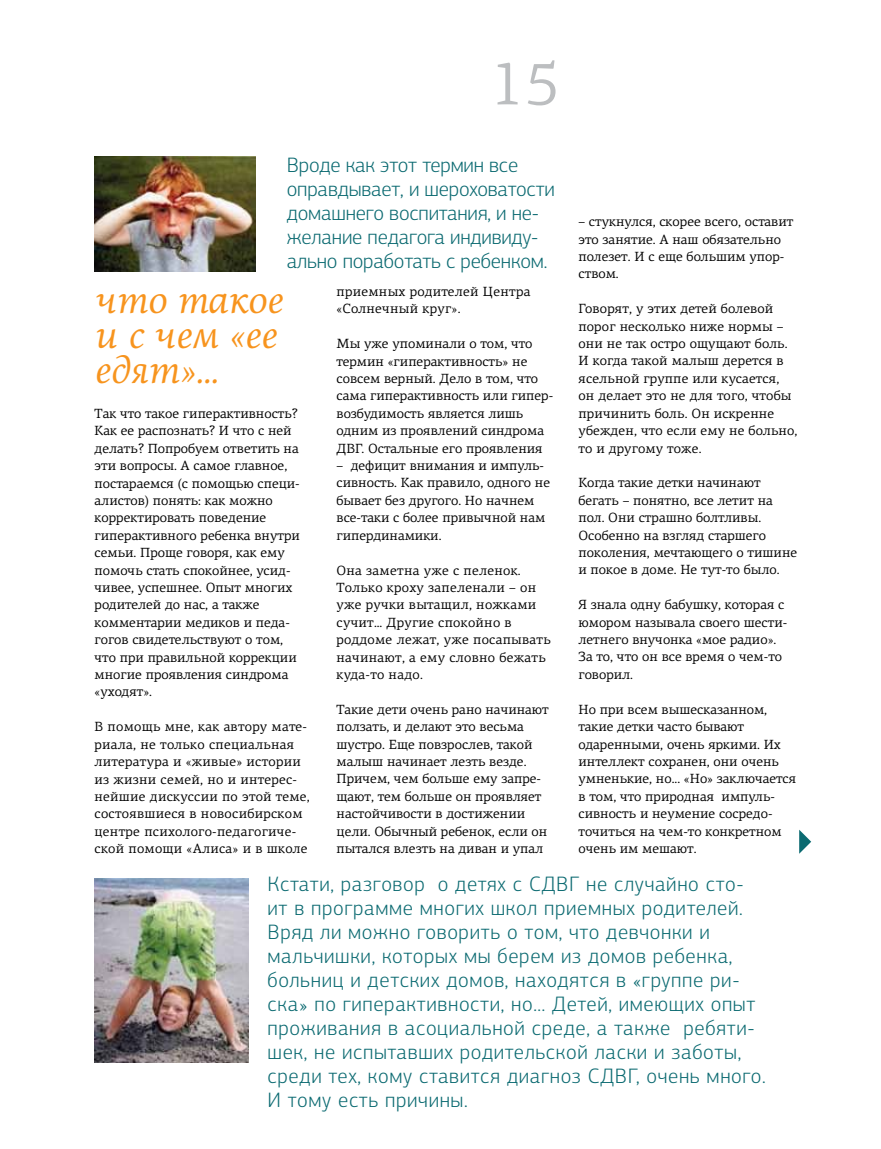
<style>
.page{position:relative;width:881px;height:1149px;background:#fff}
.page>*{position:absolute;margin:0;border:0;box-sizing:border-box;transform-origin:0 0}
.t1{font:60px "PF Centro Serif Pro";color:#bcbec0}
.t2{font:italic 39px/34.8px "PF Centro Serif Pro";color:#f7941e}
.t3{font:300 21px/24px "PF Centro Sans Pro";letter-spacing:.03em;color:#0b6a71}
.t4{font:300 21px/24px "PF Centro Sans Pro";letter-spacing:-.01em;color:#0b6a71}
.t5{font:13.35px/17.4px "PF Centro Serif Pro";color:#000}
.t6{font:13.35px/17.4px "PF Centro Serif Pro";letter-spacing:.02em;color:#000}
</style>
<div class="page">
<img style="left:94px;top:878px;width:155px;height:183px">
<img style="left:94px;top:157px;width:161px;height:114px">
<svg style="left:799px;top:829px;width:11px;height:24px"></svg>
<h1 class="t1" style="left:490px;top:48px;width:69px">15</h1>
<h3 class="t4" style="left:287px;top:152px;width:269px">Вроде как этот термин все оправдывает, и шероховатости домашнего воспитания, и не&shy;желание педагога индивиду&shy;ально поработать с ребенком.</h3>
<p class="t5" style="left:578px;top:213px;width:216px">– стукнулся, скорее всего, оставит это занятие. А наш обязательно полезет. И с еще большим упор&shy;ством.</p>
<p class="t5" style="left:578px;top:300px;width:220px">Говорят, у этих детей болевой порог несколько ниже нормы – они не так остро ощущают боль.<br>И когда такой малыш дерется в ясельной группе или кусается, он делает это не для того, чтобы причинить боль. Он искренне убежден, что если ему не больно, то и другому тоже.</p>
<p class="t5" style="left:578px;top:474px;width:220px">Когда такие детки начинают бегать – понятно, все летит на пол. Они страшно болтливы.<br>Особенно на взгляд старшего поколения, мечтающего о тишине и покое в доме. Не тут-то было.</p>
<p class="t5" style="left:578px;top:596px;width:210px">Я знала одну бабушку, которая с юмором называла своего шести&shy;летнего внучонка «мое радио».<br>За то, что он все время о чем-то говорил.</p>
<p class="t5" style="left:578px;top:700px;width:219px">Но при всем вышесказанном, такие детки часто бывают одаренными, очень яркими. Их интеллект сохранен, они очень умненькие, но... «Но» заключается в том, что природная импуль&shy;сивность и неумение сосредо&shy;точиться на чем-то конкретном очень им мешают.</p>
<p class="t3" style="left:267px;top:871px;width:499px">Кстати, разговор о детях с СДВГ не случайно сто&shy;ит в программе многих школ приемных родителей.<br>Вряд ли можно говорить о том, что девчонки и мальчишки, которых мы берем из домов ребенка, больниц и детских домов, находятся в «группе ри&shy;ска» по гиперактивности, но… Детей, имеющих опыт проживания в асоциальной среде, а также ребяти&shy;шек, не испытавших родительской ласки и заботы, среди тех, кому ставится диагноз СДВГ, очень много.<br>И тому есть причины.</p>
<p class="t6" style="left:336px;top:282px;width:195px">приемных родителей Центра «Солнечный круг».</p>
<p class="t5" style="left:336px;top:335px;width:218px">Мы уже упоминали о том, что термин «гиперактивность» не совсем верный. Дело в том, что сама гиперактивность или гипер&shy;возбудимость является лишь одним из проявлений синдрома<br>ДВГ. Остальные его проявления</p>
<p class="t5" style="left:336px;top:456px;width:215px">– дефицит внимания и импуль&shy;сивность. Как правило, одного не бывает без другого. Но начнем все-таки с более привычной нам гипердинамики.</p>
<p class="t6" style="left:336px;top:561px;width:216px">Она заметна уже с пеленок.<br>Только кроху запеленали – он уже ручки вытащил, ножками сучит… Другие спокойно в роддоме лежат, уже посапывать начинают, а ему словно бежать куда-то надо.</p>
<p class="t5" style="left:336px;top:700px;width:214px">Такие дети очень рано начинают ползать, и делают это весьма шустро. Еще повзрослев, такой малыш начинает лезть везде.<br>Причем, чем больше ему запре&shy;щают, тем больше он проявляет настойчивости в достижении цели. Обычный ребенок, если он пытался влезть на диван и упал</p>
<h2 class="t2" style="left:94px;top:283px;width:189px">что такое и с чем «ее едят»…</h2>
<p class="t5" style="left:94px;top:404px;width:207px">Так что такое гиперактивность?<br>Как ее распознать? И что с ней делать? Попробуем ответить на эти вопросы. А самое главное, постараемся (с помощью специ&shy;алистов) понять: как можно корректировать поведение гиперактивного ребенка внутри семьи. Проще говоря, как ему помочь стать спокойнее, усид&shy;чивее, успешнее. Опыт многих родителей до нас, а также комментарии медиков и педа&shy;гогов свидетельствуют о том, что при правильной коррекции многие проявления синдрома «уходят».</p>
<p class="t6" style="left:94px;top:717px;width:217px">В помощь мне, как автору мате&shy;риала, не только специальная литература и «живые» истории из жизни семей, но и интерес&shy;нейшие дискуссии по этой теме, состоявшиеся в новосибирском центре психолого-педагогиче&shy;ской помощи «Алиса» и в школе</p>
</div>
